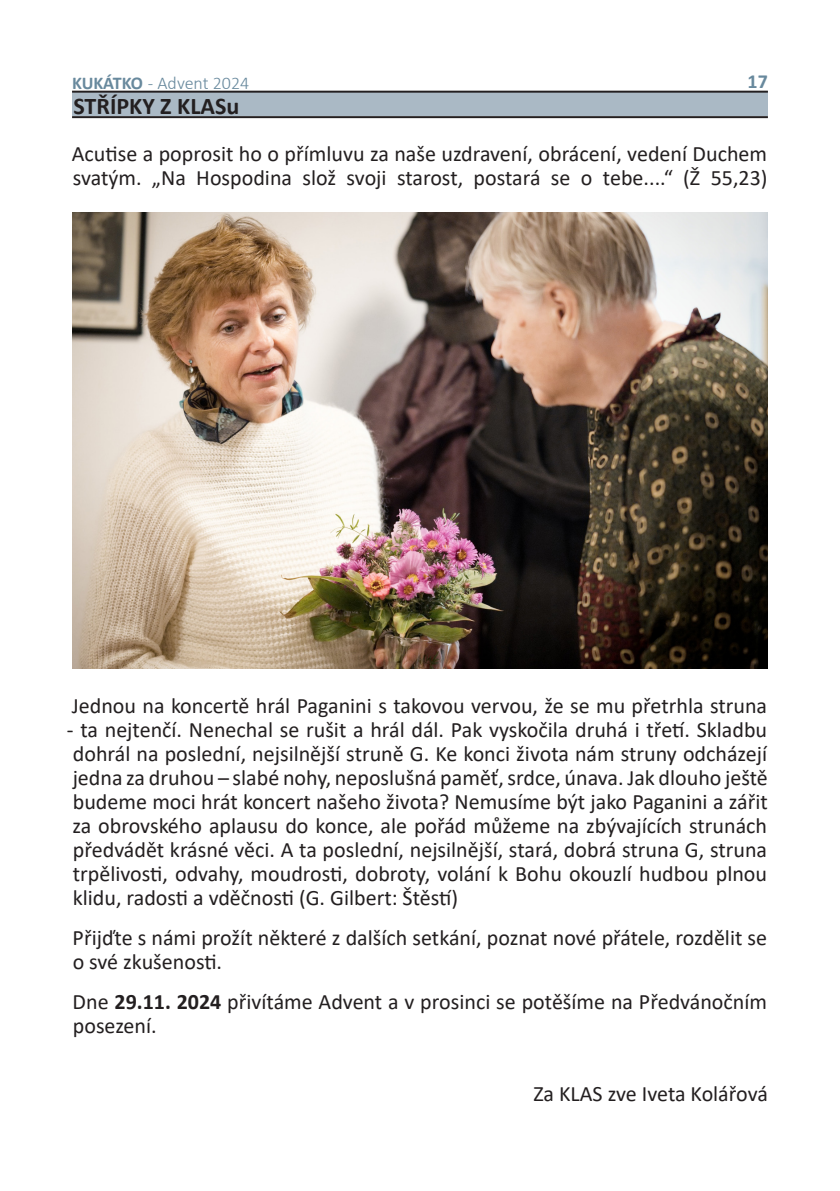
<style>
.page{position:relative;width:840px;height:1191px;background:#fff}
.page>*{position:absolute;margin:0;border:0;box-sizing:border-box;transform-origin:0 0}
.t1{font:700 24px "Calibri";color:#231f20}
.t2{font:22px/24px "Calibri";color:#231f20}
.t3{font:700 20px "Calibri";color:#68899d}
.t4{font:300 18px "Calibri";color:#68899d}
.s1{font-weight:700}
</style>
<div class="page">
<div style="left:72px;top:92px;width:695px;height:24px;background:#aab9c5"></div>
<hr style="left:72px;top:91px;width:695px;height:2px;background:#231f20">
<hr style="left:72px;top:116px;width:695px;height:2px;background:#231f20">
<img style="left:72px;top:213px;width:695px;height:456px">
<p class="t4" style="left:72px;top:71px;width:179px"><span class="s1">KUKÁTKO</span> - Advent 2024</p>
<p class="t3" style="left:747px;top:68px;width:22px">17</p>
<p class="t1" style="left:73px;top:89px;width:167px">STŘÍPKY Z KLASu</p>
<p class="t2" style="left:72px;top:141px;width:696px">Acutise a poprosit ho o přímluvu za naše uzdravení, obrácení, vedení Duchem svatým. „Na Hospodina slož svoji starost, postará se o tebe....“ (Ž 55,23)</p>
<p class="t2" style="left:72px;top:693px;width:696px">Jednou na koncertě hrál Paganini s takovou vervou, že se mu přetrhla struna</p>
<p class="t2" style="left:67px;top:717px;width:702px;text-align:justify">- ta nejtenčí. Nenechal se rušit a hrál dál. Pak vyskočila druhá i třetí. Skladbu dohrál na poslední, nejsilnější struně G. Ke konci života nám struny odcházejí jedna za druhou – slabé nohy, neposlušná paměť, srdce, únava. Jak dlouho ještě budeme moci hrát koncert našeho života? Nemusíme být jako Paganini a zářit za obrovského aplausu do konce, ale pořád můžeme na zbývajících strunách předvádět krásné věci. A ta poslední, nejsilnější, stará, dobrá struna G, struna trpělivosti, odvahy, moudrosti, dobroty, volání k Bohu okouzlí hudbou plnou klidu, radosti a vděčnosti (G. Gilbert: Štěstí)</p>
<p class="t2" style="left:73px;top:925px;width:695px">Přijďte s námi prožít některé z dalších setkání, poznat nové přátele, rozdělit se o své zkušenosti.</p>
<p class="t2" style="left:73px;top:989px;width:695px">Dne <span class="s1">29.11. 2024</span> přivítáme Advent a v prosinci se potěšíme na Předvánočním posezení.</p>
<p class="t2" style="left:533px;top:1081px;width:236px">Za KLAS zve Iveta Kolářová</p>
</div>
